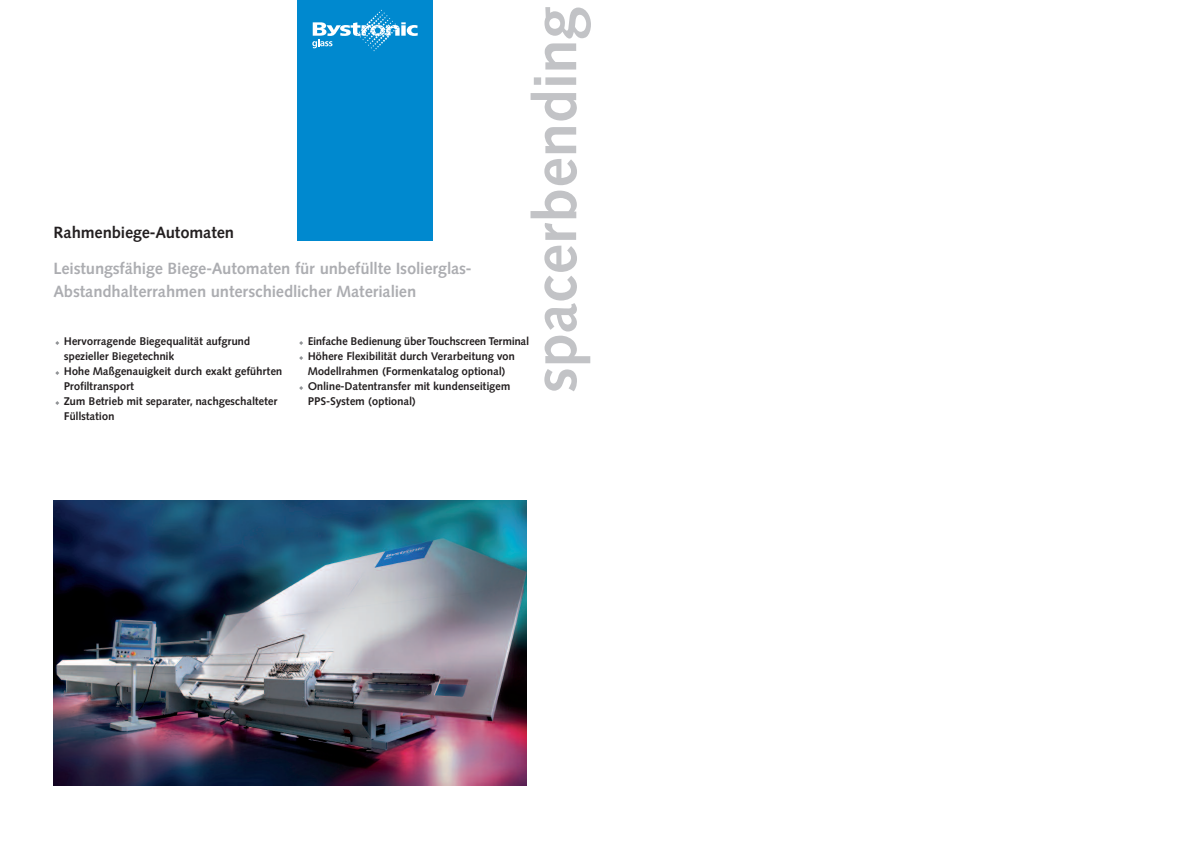
<style>
.page{position:relative;width:1191px;height:842px;background:#fff}
.page>*{position:absolute;margin:0;border:0;box-sizing:border-box;transform-origin:0 0}
.t1{font:700 60px "Synthese BSK";letter-spacing:.025em;color:#c2c3c6}
.t2{font:700 16px/22.5px "Synthese BSK";letter-spacing:.025em;color:#acadb1}
.t3{font:700 16px "Synthese BSK";letter-spacing:.025em;color:#231f20}
.t4{font:700 11px/15px "Synthese BSK";letter-spacing:.025em;color:#231f20}
</style>
<div class="page">
<svg style="left:55px;top:401px;width:4px;height:4px"></svg>
<svg style="left:55px;top:371px;width:4px;height:4px"></svg>
<svg style="left:55px;top:341px;width:4px;height:4px"></svg>
<svg style="left:299px;top:386px;width:4px;height:4px"></svg>
<svg style="left:299px;top:356px;width:4px;height:4px"></svg>
<svg style="left:299px;top:341px;width:4px;height:4px"></svg>
<img style="left:54px;top:500px;width:473px;height:285px">
<div style="left:298px;top:0;width:134px;height:240px;background:#0089cf"></div>
<svg style="left:312px;top:10px;width:106px;height:41px"></svg>
<h1 class="t1" style="left:522px;top:392px;width:385px;rotate:-90deg">spacerbending</h1>
<h2 class="t3" style="left:54px;top:223px;width:181px">Rahmenbiege-Automaten</h2>
<h2 class="t2" style="left:54px;top:258px;width:419px">Leistungsfähige Biege-Automaten für unbefüllte Isolierglas-<br>Abstandhalterrahmen unterschiedlicher Materialien</h2>
<p class="t4" style="left:64px;top:334px;width:220px">Hervorragende Biegequalität aufgrund spezieller Biegetechnik<br>Hohe Maßgenauigkeit durch exakt geführten<br>Profiltransport<br>Zum Betrieb mit separater, nachgeschalteter<br>Füllstation</p>
<p class="t4" style="left:308px;top:334px;width:222px">Einfache Bedienung über Touchscreen Terminal Höhere Flexibilität durch Verarbeitung von Modellrahmen (Formenkatalog optional)<br>Online-Datentransfer mit kundenseitigem PPS-System (optional)</p>
</div>
